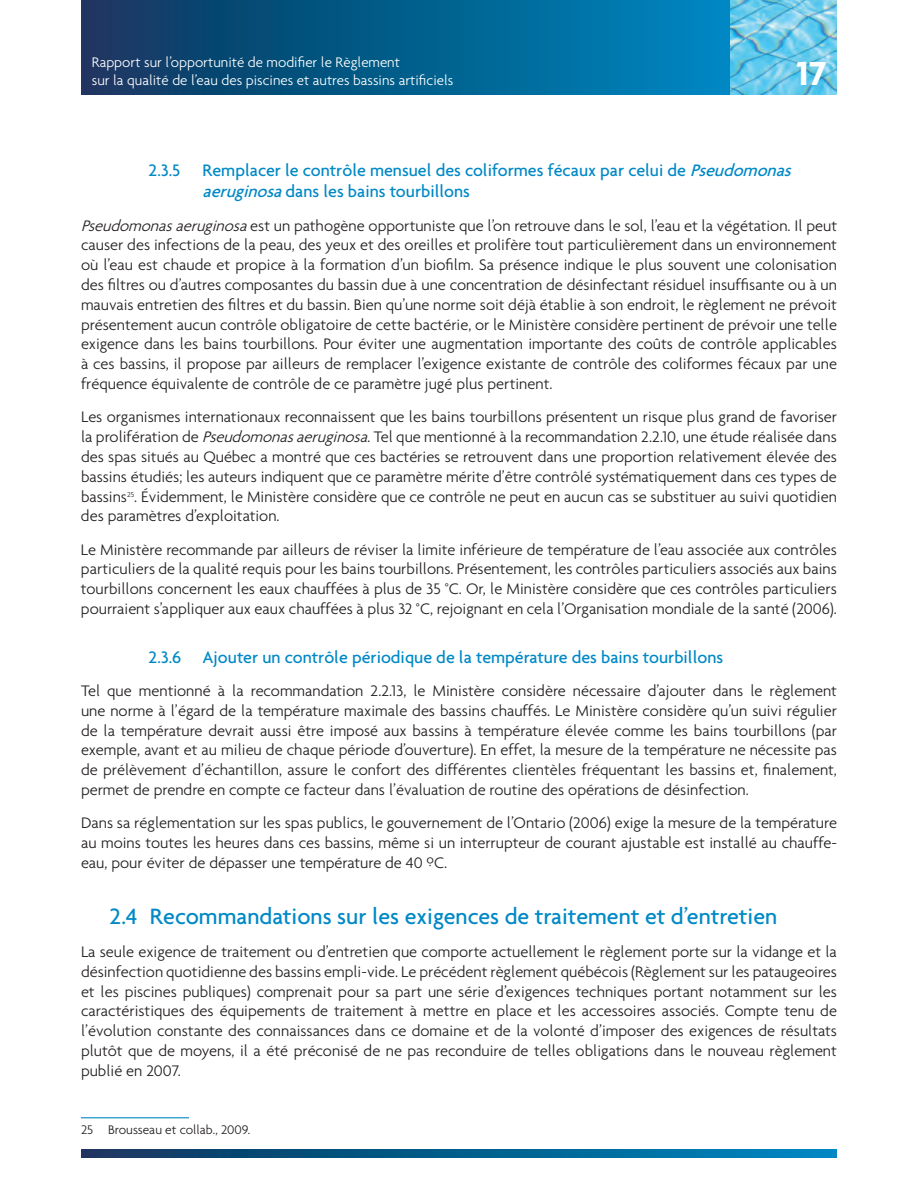
<style>
.page{position:relative;width:918px;height:1188px;background:#fff}
.page>*{position:absolute;margin:0;border:0;box-sizing:border-box;transform-origin:0 0}
.t1{font:700 36px "Agenda";color:#fff}
.t2{font:500 24px "Agenda";color:#0089c6}
.t3{font:500 18px/21.6px "Agenda";color:#0089c6}
.t4{font:300 16.5px/19.8px "Agenda";color:#231f20;text-align:justify}
.t5{font:300 15px/18px "Agenda";color:#fff}
.t6{font:300 13.5px "Agenda";color:#231f20}
.s1{font-style:italic}
</style>
<div class="page">
<svg style="left:81px;top:0;width:649px;height:94px;background:#045e8d"></svg>
<svg style="left:81px;top:1149px;width:755px;height:9px;background:#045e8d"></svg>
<img style="left:730px;top:0;width:106px;height:94px">
<hr style="left:81px;top:1117px;width:108px;height:1px;background:#0089c6">
<p class="t5" style="left:92px;top:53px;width:363px">Rapport sur l’opportunité de modifier le Règlement<br>sur la qualité de l’eau des piscines et autres bassins artificiels</p>
<h1 class="t1" style="left:796px;top:51px;width:31px">17</h1>
<p class="t3" style="left:202px;top:159px;width:595px;text-indent:-54px">2.3.5 Remplacer le contrôle mensuel des coliformes fécaux par celui de <span class="s1">Pseudomonas aeruginosa</span>dans les bains tourbillons</p>
<p class="t4" style="left:81px;top:215px;width:758px"><span class="s1">Pseudomonasaeruginosa</span>est un pathogène opportuniste que l’on retrouve dans le sol, l’eau et la végétation. Il peut causer des infections de la peau, des yeux et des oreilles et prolifère tout particulièrement dans un environnement où l’eau est chaude et propice à la formation d’un biofilm. Sa présence indique le plus souvent une colonisation des filtres ou d’autres composantes du bassin due à une concentration de désinfectant résiduel insuffisante ou à un mauvais entretien des filtres et du bassin. Bien qu’une norme soit déjà établie à son endroit, le règlement ne prévoit présentement aucun contrôle obligatoire de cette bactérie, or le Ministère considère pertinent de prévoir une telle exigence dans les bains tourbillons. Pour éviter une augmentation importante des coûts de contrôle applicables à ces bassins, il propose par ailleurs de remplacer l’exigence existante de contrôle des coliformes fécaux par une fréquence équivalente de contrôle de ce paramètre jugé plus pertinent.</p>
<p class="t4" style="left:81px;top:407px;width:758px">Les organismes internationaux reconnaissent que les bains tourbillons présentent un risque plus grand de favoriser la prolifération de <span class="s1">Pseudomonasaeruginosa.</span>Tel que mentionné à la recommandation 2.2.10, une étude réalisée dans des spas situés au Québec a montré que ces bactéries se retrouvent dans une proportion relativement élevée des bassins étudiés; les auteurs indiquent que ce paramètre mérite d’être contrôlé systématiquement dans ces types de bassins<sup>25</sup>. Évidemment, le Ministère considère que ce contrôle ne peut en aucun cas se substituer au suivi quotidien des paramètres d’exploitation.</p>
<p class="t4" style="left:81px;top:539px;width:758px">Le Ministère recommande par ailleurs de réviser la limite inférieure de température de l’eau associée aux contrôles particuliers de la qualité requis pour les bains tourbillons. Présentement, les contrôles particuliers associés aux bains tourbillons concernent les eaux chauffées à plus de 35 °C. Or, le Ministère considère que ces contrôles particuliers pourraient s’appliquer aux eaux chauffées à plus 32 °C, rejoignant en cela l’Organisation mondiale de la santé (2006).</p>
<p class="t3" style="left:148px;top:646px;width:576px">2.3.6 Ajouter un contrôle périodique de la température des bains tourbillons</p>
<p class="t4" style="left:81px;top:680px;width:758px">Tel que mentionné à la recommandation 2.2.13, le Ministère considère nécessaire d’ajouter dans le règlement une norme à l’égard de la température maximale des bassins chauffés. Le Ministère considère qu’un suivi régulier de la température devrait aussi être imposé aux bassins à température élevée comme les bains tourbillons (par exemple, avant et au milieu de chaque période d’ouverture). En effet, la mesure de la température ne nécessite pas de prélèvement d’échantillon, assure le confort des différentes clientèles fréquentant les bassins et, finalement, permet de prendre en compte ce facteur dans l’évaluation de routine des opérations de désinfection.</p>
<p class="t4" style="left:81px;top:813px;width:758px">Dans sa réglementation sur les spas publics, le gouvernement de l’Ontario (2006) exige la mesure de la température au moins toutes les heures dans ces bassins, même si un interrupteur de courant ajustable est installé au chauffe&shy;eau, pour éviter de dépasser une température de 40 ºC.</p>
<h2 class="t2" style="left:110px;top:901px;width:669px">2.4 Recommandations sur les exigences de traitement et d’entretien</h2>
<p class="t4" style="left:81px;top:941px;width:758px">La seule exigence de traitement ou d’entretien que comporte actuellement le règlement porte sur la vidange et la désinfection quotidienne des bassins empli-vide. Le précédent règlement québécois (Règlement sur les pataugeoires et les piscines publiques) comprenait pour sa part une série d’exigences techniques portant notamment sur les caractéristiques des équipements de traitement à mettre en place et les accessoires associés. Compte tenu de l’évolution constante des connaissances dans ce domaine et de la volonté d’imposer des exigences de résultats plutôt que de moyens, il a été préconisé de ne pas reconduire de telles obligations dans le nouveau règlement publié en 2007.</p>
<p class="t6" style="left:81px;top:1122px;width:171px">25 Brousseau et collab., 2009.</p>
</div>
